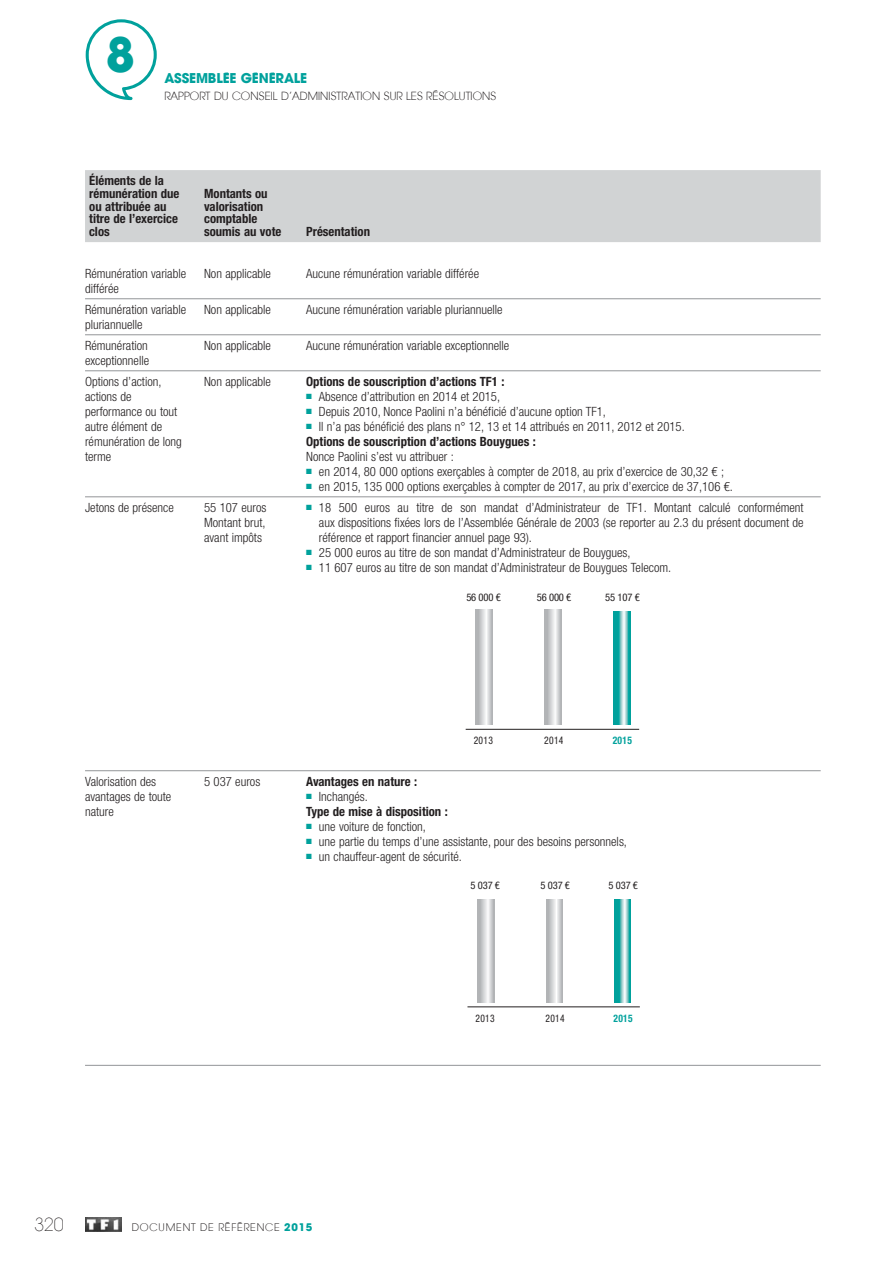
<style>
.page{position:relative;width:893px;height:1263px;background:#fff}
.page>*{position:absolute;margin:0;border:0;box-sizing:border-box;transform-origin:0 0}
.t1{font:700 47.4px "TF1 Avant Garde";color:#00a19c}
.t2{font:300 18px "TF1 Avant Garde";color:#231f20}
.t3{font:700 13.5px "TF1 Avant Garde";letter-spacing:-.01em;color:#00a19c}
.t4{font:300 condensed 12.75px/15px "Helvetica Neue LT Std";color:#231f20}
.t5{font:700 condensed 12.75px/12.8px "Helvetica Neue LT Std";color:#231f20}
.t6{font:500 11.25px "TF1 Avant Garde";color:#231f20}
.t7{font:condensed 10.5px "Helvetica Neue LT Std";letter-spacing:-.015em;color:#231f20}
.t8{font:500 10.5px "TF1 Avant Garde";letter-spacing:.07em;color:#231f20}
.t9{font:condensed 10.5px "Helvetica Neue LT Std";letter-spacing:-.015em;color:#231f20;scale:.91 1}
.t10{font:700 condensed 10.5px "Helvetica Neue LT Std";letter-spacing:.03em;color:#00a19c;scale:.91 1}
.s1{color:#00a19c}
.s2{font-weight:700}
.s3{font-weight:300}
.s4{font-weight:700;color:#00a19c}
</style>
<div class="page">
<img style="left:85px;top:1218px;width:36px;height:13px">
<svg style="left:86px;top:19px;width:71px;height:81px"></svg>
<div style="left:85px;top:170px;width:736px;height:72px;background:#d1d3d4"></div>
<hr style="left:85px;top:298px;width:736px;height:1px;background:#939598">
<hr style="left:85px;top:334px;width:736px;height:1px;background:#939598">
<hr style="left:85px;top:370px;width:736px;height:1px;background:#939598">
<hr style="left:85px;top:496px;width:736px;height:1px;background:#939598">
<hr style="left:85px;top:770px;width:736px;height:1px;background:#939598">
<hr style="left:85px;top:1065px;width:736px;height:1px;background:#939598">
<svg style="left:476px;top:610px;width:16px;height:115px;background:#d0d2d3"></svg>
<svg style="left:545px;top:610px;width:16px;height:115px;background:#d0d1d3"></svg>
<svg style="left:614px;top:612px;width:16px;height:113px;background:#5abebc"></svg>
<hr style="left:466px;top:729px;width:173px;height:1px;background:#231f20">
<svg style="left:478px;top:900px;width:16px;height:102px;background:#d0d1d3"></svg>
<svg style="left:546px;top:900px;width:16px;height:102px;background:#d0d2d3"></svg>
<svg style="left:614px;top:900px;width:17px;height:102px;background:#55bcba"></svg>
<hr style="left:467px;top:1006px;width:173px;height:1px;background:#231f20">
<h1 class="t1" style="left:106px;top:37px;width:31px">8</h1>
<p class="t3" style="left:164px;top:73px;width:144px">ASSEMBLÉE GÉNÉRALE</p>
<p class="t6" style="left:164px;top:91px;width:334px">RAPPORT DU CONSEIL D’ADMINISTRATION SUR LES RÉSOLUTIONS</p>
<p class="t5" style="left:89px;top:176px;width:92px">Éléments de la rémunération due ou attribuée au titre de l’exercice clos</p>
<p class="t5" style="left:204px;top:188px;width:79px">Montants ou valorisation comptable soumis au vote</p>
<p class="t5" style="left:306px;top:227px;width:65px">Présentation</p>
<p class="t4" style="left:85px;top:267px;width:103px">Rémunération variable différée</p>
<p class="t4" style="left:204px;top:267px;width:68px">Non applicable</p>
<p class="t4" style="left:306px;top:267px;width:174px">Aucune rémunération variable différée</p>
<p class="t4" style="left:85px;top:303px;width:103px">Rémunération variable pluriannuelle</p>
<p class="t4" style="left:204px;top:303px;width:68px">Non applicable</p>
<p class="t4" style="left:306px;top:303px;width:198px">Aucune rémunération variable pluriannuelle</p>
<p class="t4" style="left:85px;top:339px;width:66px">Rémunération exceptionnelle</p>
<p class="t4" style="left:204px;top:339px;width:68px">Non applicable</p>
<p class="t4" style="left:306px;top:339px;width:205px">Aucune rémunération variable exceptionnelle</p>
<p class="t4" style="left:85px;top:375px;width:98px">Options d’action, actions de performance ou tout autre élément de rémunération de long terme</p>
<p class="t4" style="left:204px;top:375px;width:68px">Non applicable</p>
<p class="t5" style="left:306px;top:376px;width:200px">Options de souscription d’actions TF1 :</p>
<p class="t4" style="left:306px;top:390px;width:195px"><span class="s1">■</span> Absence d’attribution en 2014 et 2015,</p>
<p class="t4" style="left:306px;top:405px;width:301px"><span class="s1">■</span> Depuis 2010, Nonce Paolini n’a bénéficié d’aucune option TF1,</p>
<p class="t4" style="left:306px;top:420px;width:380px"><span class="s1">■</span> Il n’a pas bénéficié des plans n° 12, 13 et 14 attribués en 2011, 2012 et 2015.<br><span class="s2">Options de souscription d’actions Bouygues :</span></p>
<p class="t4" style="left:306px;top:450px;width:149px">Nonce Paolini s’est vu attribuer :</p>
<p class="t4" style="left:306px;top:465px;width:419px"><span class="s1">■</span> en 2014, 80 000 options exerçables à compter de 2018, au prix d’exercice de 30,32 € ;</p>
<p class="t4" style="left:306px;top:480px;width:428px"><span class="s1">■</span> en 2015, 135 000 options exerçables à compter de 2017, au prix d’exercice de 37,106 €.</p>
<p class="t4" style="left:85px;top:501px;width:90px">Jetons de présence</p>
<p class="t4" style="left:204px;top:501px;width:64px;text-align:justify">55 107 euros Montant brut, avant impôts</p>
<p class="t4" style="left:319px;top:501px;width:486px;text-align:justify;text-indent:-13px"><span class="s1">■</span> 18 500 euros au titre de son mandat d’Administrateur de TF1. Montant calculé conformément aux dispositions fixées lors de l’Assemblée Générale de 2003 (se reporter au 2.3 du présent document de référence et rapport financier annuel page 93).</p>
<p class="t4" style="left:306px;top:546px;width:326px"><span class="s1">■</span> 25 000 euros au titre de son mandat d’Administrateur de Bouygues,</p>
<p class="t4" style="left:306px;top:561px;width:367px"><span class="s1">■</span> 11 607 euros au titre de son mandat d’Administrateur de Bouygues Telecom.</p>
<p class="t7" style="left:466px;top:593px;width:36px">56 000 €</p>
<p class="t7" style="left:537px;top:593px;width:36px">56 000 €</p>
<p class="t7" style="left:605px;top:593px;width:36px">55 107 €</p>
<p class="t9" style="left:474px;top:737px;width:23px">2013</p>
<p class="t9" style="left:544px;top:737px;width:23px">2014</p>
<p class="t10" style="left:613px;top:737px;width:23px">2015</p>
<p class="t4" style="left:85px;top:775px;width:88px">Valorisation des avantages de toute nature</p>
<p class="t4" style="left:204px;top:775px;width:58px">5 037 euros</p>
<p class="t5" style="left:306px;top:776px;width:112px">Avantages en nature :</p>
<p class="t5" style="left:306px;top:790px;width:143px;line-height:15px"><span class="s1">■</span> <span class="s3">Inchangés.<br></span>Type de mise à disposition :</p>
<p class="t4" style="left:306px;top:820px;width:121px"><span class="s1">■</span> une voiture de fonction,</p>
<p class="t4" style="left:306px;top:835px;width:322px"><span class="s1">■</span> une partie du temps d’une assistante, pour des besoins personnels,</p>
<p class="t4" style="left:306px;top:850px;width:157px"><span class="s1">■</span> un chauffeur-agent de sécurité.</p>
<p class="t7" style="left:471px;top:882px;width:31px">5 037 €</p>
<p class="t7" style="left:541px;top:882px;width:31px">5 037 €</p>
<p class="t7" style="left:609px;top:882px;width:31px">5 037 €</p>
<h2 class="t2" style="left:35px;top:1218px;width:31px">320</h2>
<p class="t8" style="left:132px;top:1223px;width:182px">DOCUMENT DE RÉFÉRENCE <span class="s4">2015</span></p>
<p class="t9" style="left:475px;top:1014px;width:22px">2013</p>
<p class="t9" style="left:545px;top:1014px;width:22px">2014</p>
<p class="t10" style="left:614px;top:1014px;width:22px">2015</p>
</div>
